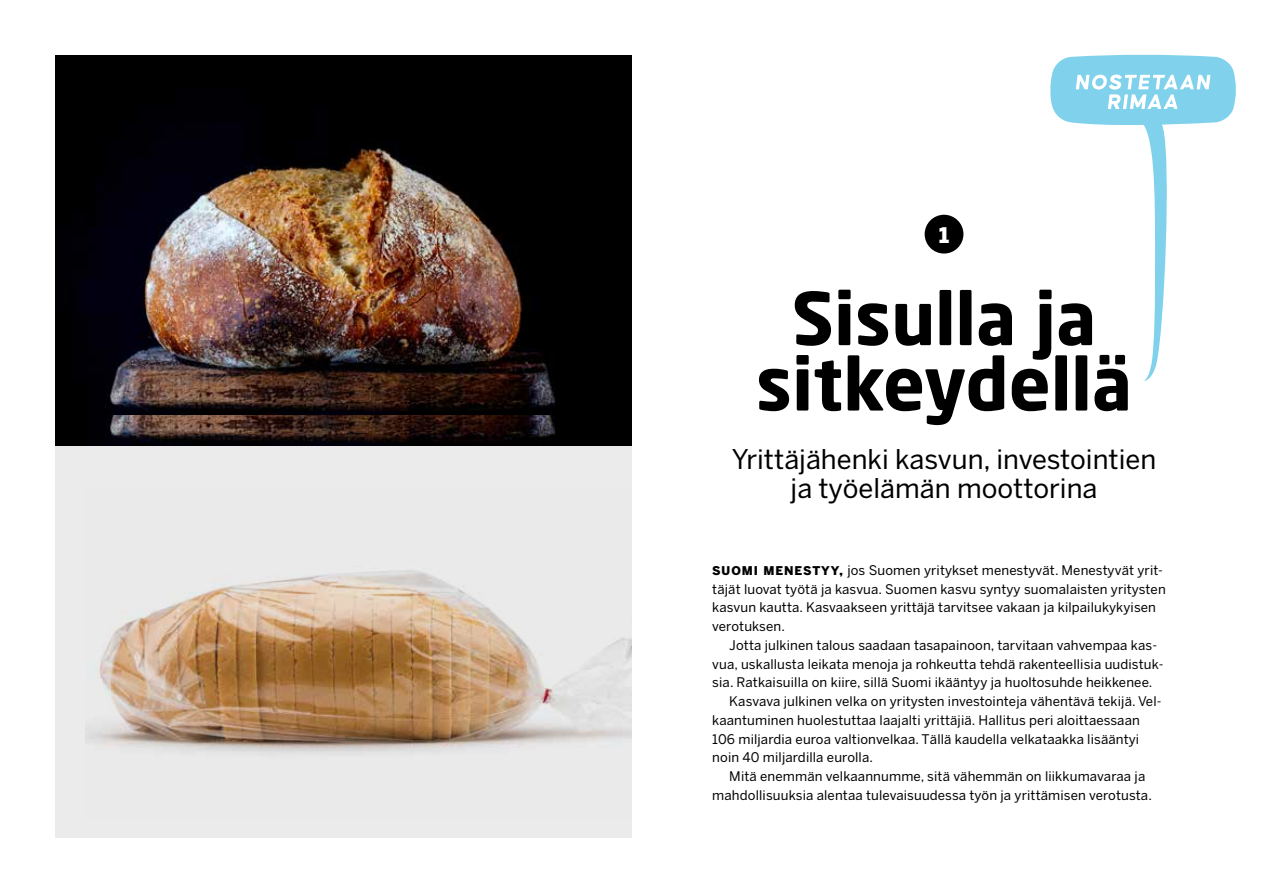
<style>
.page{position:relative;width:1263px;height:893px;background:#fff}
.page>*{position:absolute;margin:0;border:0;box-sizing:border-box;transform-origin:0 0}
.t1{font:700 72px/65.4px "Neo Sans Std";color:#000;text-align:center}
.t2{font:27px/29.4px "Benton Sans";color:#000;text-align:center}
.t3{font:900 21.3px "Benton Sans";color:#fff}
.t4{font:13.2px/18.8px "Benton Sans";letter-spacing:.01em;color:#000}
.s1{font-weight:900;font-size:12px}
</style>
<div class="page">
<div style="left:55px;top:446px;width:576px;height:392px;background:#ebebec"></div>
<img style="left:86px;top:570px;width:545px;height:182px">
<img style="left:55px;top:414px;width:576px;height:31px">
<img style="left:55px;top:55px;width:576px;height:359px">
<div style="left:925px;top:215px;width:38px;height:39px;background:#000;border-radius:50%"></div>
<svg style="left:1050px;top:54px;width:186px;height:327px"></svg>
<h3 class="t3" style="left:939px;top:222px;width:11px">1</h3>
<h1 class="t1" style="left:756px;top:284px;width:378px">Sisulla ja sitkeydellä</h1>
<h2 class="t2" style="left:732px;top:444px;width:426px">Yrittäjähenki kasvun, investointien ja työelämän moottorina</h2>
<p class="t4" style="left:712px;top:560px;width:455px"><span class="s1">SUOMI MENESTYY,</span> jos Suomen yritykset menestyvät. Menestyvät yrit&shy;täjät luovat työtä ja kasvua. Suomen kasvu syntyy suomalaisten yritysten kasvun kautta. Kasvaakseen yrittäjä tarvitsee vakaan ja kilpailukykyisen verotuksen.</p>
<p class="t4" style="left:729px;top:635px;width:429px">Jotta julkinen talous saadaan tasapainoon, tarvitaan vahvempaa kas-</p>
<p class="t4" style="left:712px;top:654px;width:453px">vua, uskallusta leikata menoja ja rohkeutta tehdä rakenteellisia uudistuk-</p>
<p class="t4" style="left:712px;top:673px;width:442px">sia. Ratkaisuilla on kiire, sillä Suomi ikääntyy ja huoltosuhde heikkenee.</p>
<p class="t4" style="left:729px;top:692px;width:434px">Kasvava julkinen velka on yritysten investointeja vähentävä tekijä. Vel-</p>
<p class="t4" style="left:712px;top:710px;width:429px">kaantuminen huolestuttaa laajalti yrittäjiä. Hallitus peri aloittaessaan</p>
<p class="t4" style="left:712px;top:729px;width:428px">106 miljardia euroa valtionvelkaa. Tällä kaudella velkataakka lisääntyi</p>
<p class="t4" style="left:712px;top:748px;width:162px">noin 40 miljardilla eurolla.</p>
<p class="t4" style="left:729px;top:767px;width:417px">Mitä enemmän velkaannumme, sitä vähemmän on liikkumavaraa ja</p>
<p class="t4" style="left:712px;top:785px;width:441px">mahdollisuuksia alentaa tulevaisuudessa työn ja yrittämisen verotusta.</p>
</div>
